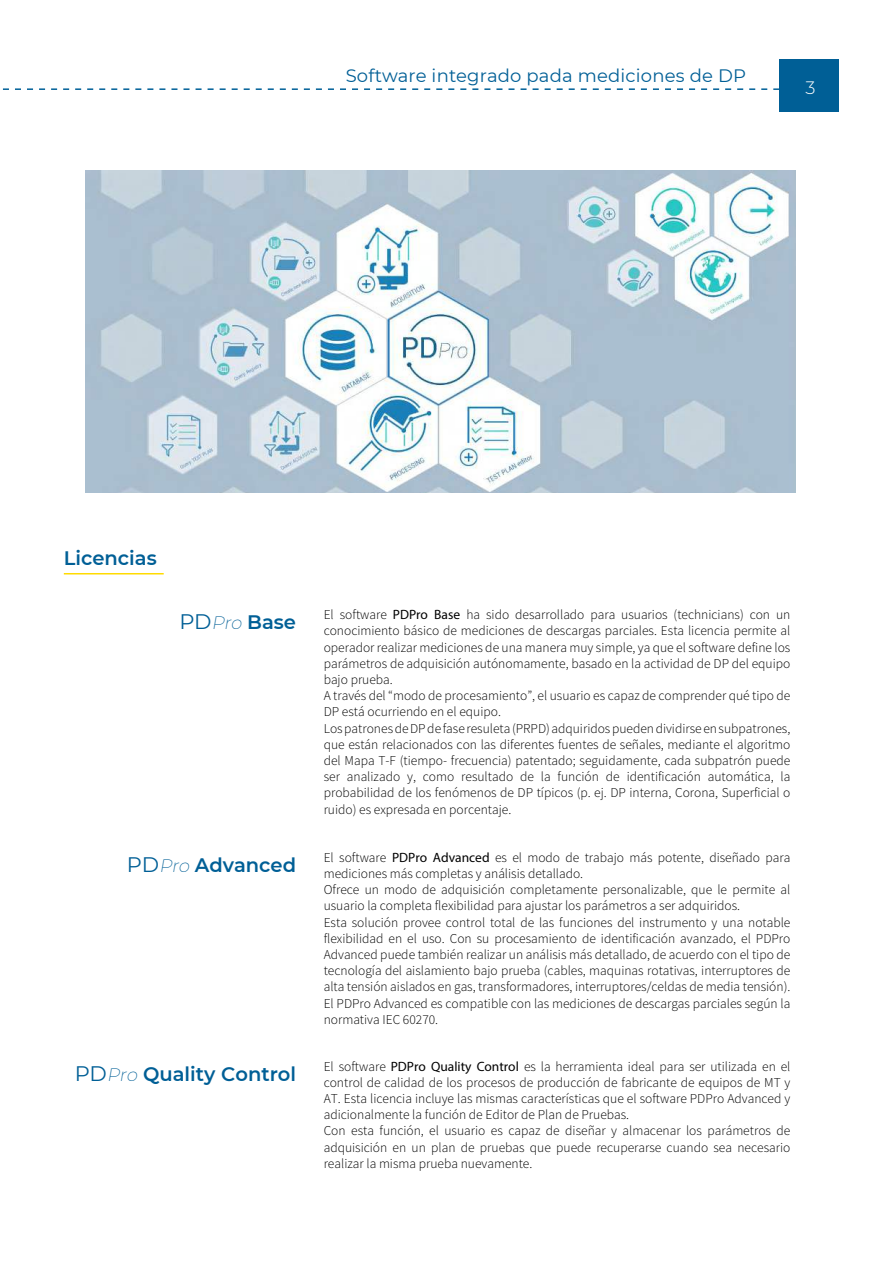
<style>
.page{position:relative;width:893px;height:1263px;background:#fff}
.page>*{position:absolute;margin:0;border:0;box-sizing:border-box;transform-origin:0 0}
.t1{font:600 19.5px "Montserrat";color:#005f96}
.t2{font:18px "Montserrat";letter-spacing:.01em;color:#005f96}
.t3{font:300 18px "Montserrat";color:#fff}
.t4{font:300 13.5px/16.2px "Source Sans Pro";color:#000}
.s1{font-weight:400;font-size:21px}
.s2{font-weight:200;font-style:italic;font-size:18px}
.s3{font-family:"Myriad Pro";font-weight:400}
</style>
<div class="page">
<div style="left:779px;top:59px;width:60px;height:52px;background:#005f96"></div>
<svg style="left:2px;top:88px;width:777px;height:2px"></svg>
<img style="left:86px;top:170px;width:709px;height:323px">
<hr style="left:64px;top:573px;width:100px;height:1px;background:#ffdb00">
<h2 class="t2" style="left:346px;top:69px;width:402px">Software integrado pada mediciones de DP</h2>
<h2 class="t3" style="left:805px;top:81px;width:12px">3</h2>
<h1 class="t1" style="left:64px;top:550px;width:94px">Licencias</h1>
<h1 class="t1" style="left:179px;top:614px;width:118px"><span class="s1">PD</span><span class="s2">Pro</span> Base</h1>
<h1 class="t1" style="left:127px;top:857px;width:171px"><span class="s1">PD</span><span class="s2">Pro</span> Advanced</h1>
<h1 class="t1" style="left:75px;top:1066px;width:223px"><span class="s1">PD</span><span class="s2">Pro</span> Quality Control</h1>
<p class="t4" style="left:324px;top:607px;width:468px">El software <span class="s3">PDPro Base</span> ha sido desarrollado para usuarios (technicians) con un conocimiento básico de mediciones de descargas parciales. Esta licencia permite al operador realizar mediciones de una manera muy simple, ya que el software define los parámetros de adquisición autónomamente, basado en la actividad de DP del equipo bajo prueba.<br>A través del “modo de procesamiento”, el usuario es capaz de comprender qué tipo de DP está ocurriendo en el equipo.<br>Los patrones de DP de fase resuleta (PRPD) adquiridos pueden dividirse en subpatrones, que están relacionados con las diferentes fuentes de señales, mediante el algoritmo del Mapa T-F (tiempo- frecuencia) patentado; seguidamente, cada subpatrón puede ser analizado y, como resultado de la función de identificación automática, la probabilidad de los fenómenos de DP típicos (p. ej. DP interna, Corona, Superficial o ruido) es expresada en porcentaje.</p>
<p class="t4" style="left:324px;top:850px;width:468px">El software <span class="s3">PDPro Advanced</span> es el modo de trabajo más potente, diseñado para mediciones más completas y análisis detallado.<br>Ofrece un modo de adquisición completamente personalizable, que le permite al usuario la completa flexibilidad para ajustar los parámetros a ser adquiridos.<br>Esta solución provee control total de las funciones del instrumento y una notable flexibilidad en el uso. Con su procesamiento de identificación avanzado, el PDPro Advanced puede también realizar un análisis más detallado, de acuerdo con el tipo de tecnología del aislamiento bajo prueba (cables, maquinas rotativas, interruptores de alta tensión aislados en gas, transformadores, interruptores/celdas de media tensión).<br>El PDPro Advanced es compatible con las mediciones de descargas parciales según la normativa IEC 60270.</p>
<p class="t4" style="left:324px;top:1059px;width:468px">El software <span class="s3">PDPro Quality Control</span> es la herramienta ideal para ser utilizada en el control de calidad de los procesos de producción de fabricante de equipos de MT y AT. Esta licencia incluye las mismas características que el software PDPro Advanced y adicionalmente la función de Editor de Plan de Pruebas.<br>Con esta función, el usuario es capaz de diseñar y almacenar los parámetros de adquisición en un plan de pruebas que puede recuperarse cuando sea necesario realizar la misma prueba nuevamente.</p>
</div>
